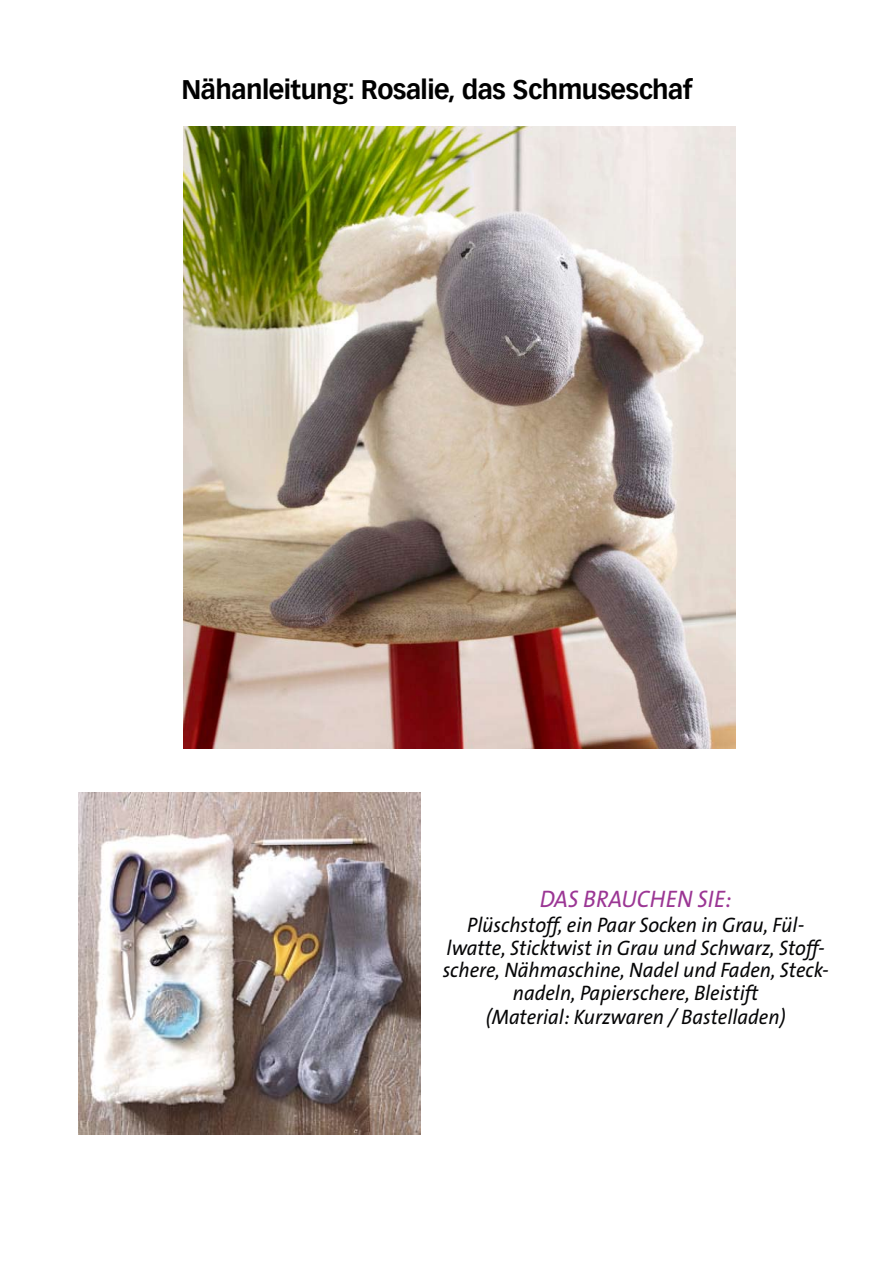
<style>
.page{position:relative;width:893px;height:1263px;background:#fff}
.page>*{position:absolute;margin:0;border:0;box-sizing:border-box;transform-origin:0 0}
.t1{font:700 26.25px "Vectora Com";letter-spacing:-.02em;color:#000}
.BU_schmal{font:italic 24px "The Sans B5 Plain";color:#9b3694;scale:.95 1}
.BU_schmal-2{font:italic 21px/22.5px "The Sans B5 Plain";color:#060607;text-align:center;scale:.95 1}
</style>
<div class="page">
<img style="left:184px;top:126px;width:551px;height:622px">
<img style="left:78px;top:793px;width:342px;height:342px">
<p class="t1" style="left:182px;top:74px;width:512px">Nähanleitung: Rosalie, das Schmuseschaf</p>
<p class="BU_schmal" style="left:540px;top:887px;width:203px">DAS BRAUCHEN SIE:</p>
<p class="BU_schmal-2" style="left:443px;top:914px;width:408px">Plüschstoff, ein Paar Socken in Grau, Fül&shy;lwatte, Sticktwist in Grau und Schwarz, Stoff&shy;schere, Nähmaschine, Nadel und Faden, Steck&shy;nadeln, Papierschere, Bleistift</p>
<p class="BU_schmal-2" style="left:486px;top:1007px;width:317px">(Material: Kurzwaren / Bastelladen)</p>
</div>
